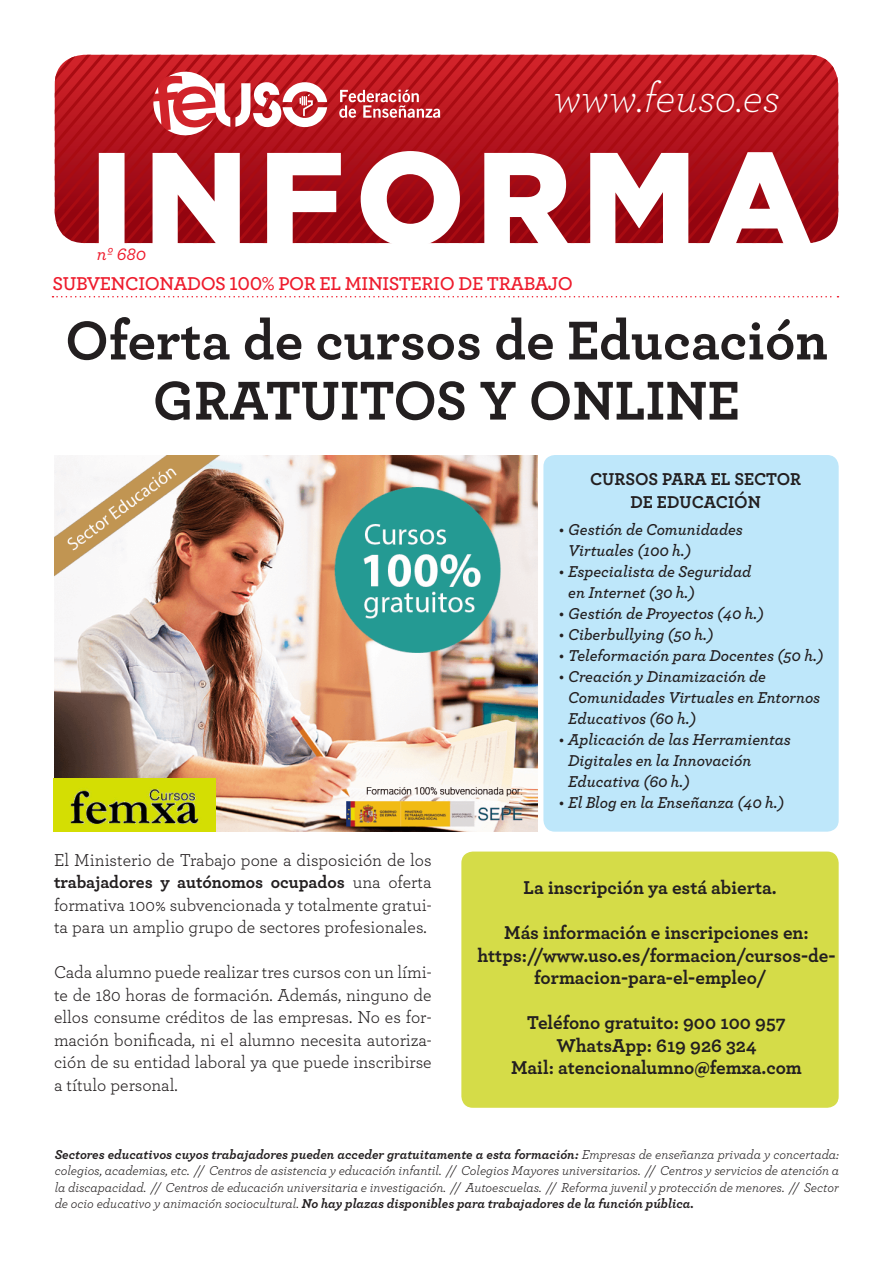
<style>
.page{position:relative;width:893px;height:1263px;background:#fff}
.page>*{position:absolute;margin:0;border:0;box-sizing:border-box;transform-origin:0 0}
.t1{font:700 57.3px/60.2px "Archer Pro";color:#231f20;text-align:center}
.t2{font:italic 300 43.2px "Archer Pro";color:#fff}
.Normal__Web{font:700 19.5px/22.5px "Archer Pro";color:#231f20}
.t3{font:600 19.5px "Archer Pro";letter-spacing:-.02em;color:#ee1b2c}
.t4{font:italic 500 18.15px "Archer Pro";color:#ee1b2c}
.Normal__Web-2{font:18px/22.5px "Archer Pro";color:#231f20;text-align:justify}
.Normal__Web-3{font:700 18px "Archer Pro";color:#231f20}
.t5{font:italic 600 16.5px/21px "Archer Pro";color:#231f20}
.Normal__Web-4{font:italic 13.5px/16.5px "Archer Pro";color:#231f20;text-align:justify}
.s1{font-weight:700}
</style>
<div class="page">
<div style="left:543px;top:455px;width:296px;height:377px;background:#bee7fa;border-radius:12px"></div>
<div style="left:461px;top:851px;width:378px;height:257px;background:#d5dc48;border-radius:12px"></div>
<svg style="left:52px;top:296px;width:786px;height:1px"></svg>
<svg style="left:124px;top:243px;width:660px;height:1px"></svg>
<svg style="left:55px;top:55px;width:783px;height:188px"></svg>
<img style="left:54px;top:455px;width:484px;height:377px">
<img style="left:54px;top:779px;width:162px;height:53px">
<p class="t4" style="left:97px;top:241px;width:51px">nº 680</p>
<p class="t2" style="left:554px;top:68px;width:228px">www.feuso.es</p>
<p class="t3" style="left:52px;top:269px;width:522px">SUBVENCIONADOS 100% POR EL MINISTERIO DE TRABAJO</p>
<p class="t1" style="left:65px;top:307px;width:764px">Oferta de cursos de Educación<br>GRATUITOS Y ONLINE</p>
<p class="Normal__Web-2" style="left:54px;top:848px;width:379px">El Ministerio de Trabajo pone a disposición de los <span class="s1">trabajadores y autónomos ocupados</span> una oferta formativa 100% subvencionada y totalmente gratui&shy;ta para un amplio grupo de sectores profesionales.</p>
<p class="Normal__Web-2" style="left:54px;top:960px;width:379px">Cada alumno puede realizar tres cursos con un lími&shy;te de 180 horas de formación. Además, ninguno de ellos consume créditos de las empresas. No es for&shy;mación bonificada, ni el alumno necesita autoriza&shy;ción de su entidad laboral ya que puede inscribirse a título personal.</p>
<p class="Normal__Web-3" style="left:590px;top:465px;width:213px">CURSOS PARA EL SECTOR</p>
<p class="Normal__Web-3" style="left:630px;top:488px;width:132px">DE EDUCACIÓN</p>
<p class="t5" style="left:568px;top:518px;width:176px;text-indent:-9px">• Gestión de Comunidades<br>Virtuales (100 h.)</p>
<p class="t5" style="left:568px;top:560px;width:185px;text-indent:-9px">• Especialista de Seguridad en Internet (30 h.)</p>
<p class="t5" style="left:559px;top:602px;width:206px">• Gestión de Proyectos (40 h.)</p>
<p class="t5" style="left:559px;top:623px;width:156px">• Ciberbullying (50 h.)</p>
<p class="t5" style="left:559px;top:644px;width:266px">• Teleformación para Docentes (50 h.)</p>
<p class="t5" style="left:568px;top:665px;width:253px;text-indent:-9px">• Creación y Dinamización de<br>Comunidades Virtuales en Entornos<br>Educativos (60 h.)</p>
<p class="t5" style="left:568px;top:728px;width:224px;text-indent:-9px">• Aplicación de las Herramientas<br>Digitales en la Innovación<br>Educativa (60 h.)</p>
<p class="t5" style="left:559px;top:791px;width:227px">• El Blog en la Enseñanza (40 h.)</p>
<p class="Normal__Web" style="left:524px;top:875px;width:255px">La inscripción ya está abierta.</p>
<p class="Normal__Web" style="left:504px;top:920px;width:306px">Más información e inscripciones en:</p>
<p class="Normal__Web" style="left:534px;top:943px;width:303px;text-indent:-57px">https://www.uso.es/formacion/cursos-de&shy;formacion-para-el-empleo/</p>
<p class="Normal__Web" style="left:527px;top:1010px;width:260px">Teléfono gratuito: 900 100 957</p>
<p class="Normal__Web" style="left:556px;top:1033px;width:202px">WhatsApp: 619 926 324</p>
<p class="Normal__Web" style="left:511px;top:1055px;width:292px">Mail: atencionalumno@femxa.com</p>
<p class="Normal__Web-4" style="left:55px;top:1145px;width:786px"><span class="s1">Sectores educativos cuyos trabajadores pueden acceder gratuitamente a esta formación:</span> Empresas de enseñanza privada y concertada: colegios, academias, etc. // Centros de asistencia y educación infantil. // Colegios Mayores universitarios. // Centros y servicios de atención a la discapacidad. // Centros de educación universitaria e investigación. // Autoescuelas. // Reforma juvenil y protección de menores. // Sector de ocio educativo y animación sociocultural. <span class="s1">No hay plazas disponibles para trabajadores de la función pública.</span></p>
</div>
